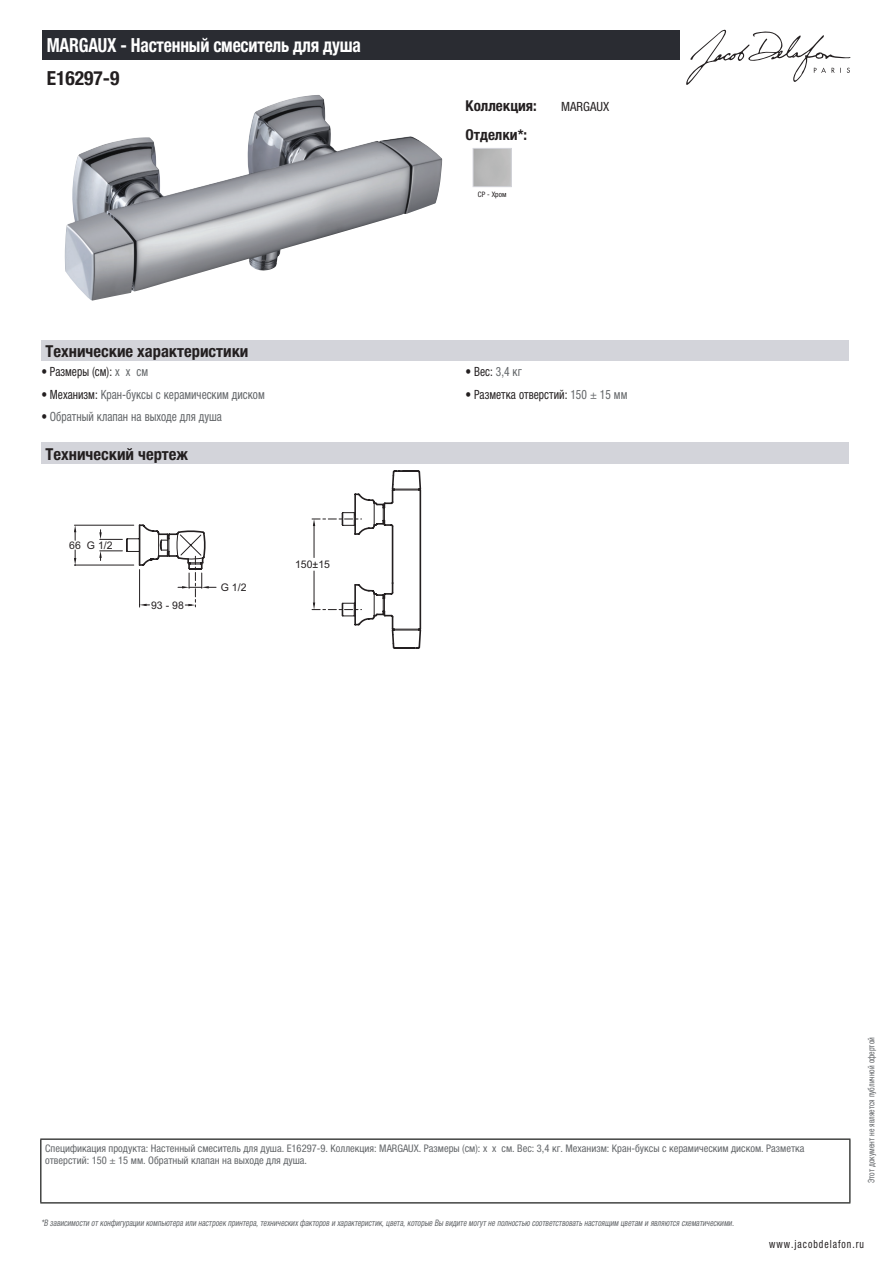
<style>
.page{position:relative;width:893px;height:1263px;background:#fff}
.page>*{position:absolute;margin:0;border:0;box-sizing:border-box;transform-origin:0 0}
.t1{font:700 condensed 19.5px "Helvetica Neue LTCYR";letter-spacing:-.01em;color:#fff;scale:.9 1}
.t2{font:700 condensed 19.5px "Helvetica Neue LTCYR";color:#231f20}
.t3{font:700 condensed 16.5px "Helvetica Neue LTCYR";color:#231f20}
.t4{font:700 condensed 15px "Helvetica Neue LTCYR";color:#231f20}
.t5{font:condensed 12.75px "Helvetica Neue LTCYR";color:#626568;scale:.9 1}
.t6{font:condensed 12.75px "Helvetica Neue LTCYR";color:#231f20;scale:.9 1}
.t7{font:condensed 12.75px "Helvetica Neue LTCYR";color:#231f20}
.t8{font:condensed 11.25px "Helvetica Neue LTCYR";letter-spacing:.1em;color:#231f20;scale:.87 1}
.t9{font:condensed 10.5px/12px "Helvetica Neue LTCYR";color:#626568}
.t10{font:10.5px "Arial";color:#231f20}
.t11{font:italic condensed 9px "Helvetica Neue LTCYR";color:#626568;scale:.87 1}
.t12{font:condensed 9px "Helvetica Neue LTCYR";color:#626568;scale:.87 1}
.t13{font:condensed 7.5px "Helvetica Neue LTCYR";color:#231f20}
.s1{color:#626568}
.s2{color:#231f20}
</style>
<div class="page">
<svg style="left:686px;top:30px;width:164px;height:55px"></svg>
<img style="left:65px;top:95px;width:377px;height:206px">
<div style="left:473px;top:148px;width:39px;height:39px;border:1px solid #d3d4da"></div>
<div style="left:41px;top:340px;width:808px;height:22px;background:#d3d4da"></div>
<div style="left:41px;top:442px;width:808px;height:22px;background:#d3d4da"></div>
<hr style="left:74px;top:525px;width:60px;height:1px;background:#231f20">
<hr style="left:74px;top:565px;width:60px;height:1px;background:#231f20">
<svg style="left:74px;top:525px;width:2px;height:15px"></svg>
<svg style="left:74px;top:550px;width:2px;height:16px"></svg>
<svg style="left:99px;top:470px;width:322px;height:179px"></svg>
<div style="left:43px;top:30px;width:637px;height:30px;background:#2a2c32"></div>
<hr style="left:40px;top:1138px;width:810px;height:2px;background:#040503">
<hr style="left:40px;top:1140px;width:1px;height:62px;background:#040503">
<hr style="left:849px;top:1140px;width:1px;height:62px;background:#040503">
<hr style="left:40px;top:1202px;width:810px;height:1px;background:#040503">
<h1 class="t1" style="left:47px;top:34px;width:350px">MARGAUX - Настенный смеситель для душа</h1>
<h1 class="t2" style="left:47px;top:67px;width:74px">E16297-9</h1>
<h3 class="t4" style="left:466px;top:97px;width:73px">Коллекция:</h3>
<p class="t7" style="left:561px;top:99px;width:49px">MARGAUX</p>
<h3 class="t4" style="left:466px;top:126px;width:63px">Отделки*:</h3>
<p class="t13" style="left:478px;top:190px;width:30px">CP - Хром</p>
<h2 class="t3" style="left:46px;top:342px;width:204px">Технические характеристики</h2>
<p class="t6" style="left:41px;top:364px;width:120px">• Размеры (см): <span class="s1">x x см</span></p>
<p class="t6" style="left:466px;top:364px;width:64px">• Вес: <span class="s1">3,4 кг</span></p>
<p class="t5" style="left:41px;top:387px;width:250px"><span class="s2">• Механизм:</span> Кран-буксы с керамическим диском</p>
<p class="t6" style="left:466px;top:387px;width:181px">• Разметка отверстий: <span class="s1">150 ± 15 мм</span></p>
<p class="t5" style="left:41px;top:410px;width:202px"><span class="s2">•</span> Обратный клапан на выходе для душа</p>
<h2 class="t3" style="left:46px;top:445px;width:144px">Технический чертеж</h2>
<p class="t10" style="left:69px;top:538px;width:45px">66 G 1/2</p>
<p class="t10" style="left:151px;top:598px;width:34px">93 - 98</p>
<p class="t10" style="left:221px;top:580px;width:27px">G 1/2</p>
<p class="t10" style="left:295px;top:557px;width:36px">150±15</p>
<p class="t9" style="left:45px;top:1142px;width:761px">Спецификация продукта: Настенный смеситель для душа. E16297-9. Коллекция: MARGAUX. Размеры (см): x x см. Вес: 3,4 кг. Механизм: Кран-буксы с керамическим диском. Разметка отверстий: 150 ± 15 мм. Обратный клапан на выходе для душа.</p>
<p class="t11" style="left:41px;top:1218px;width:800px">*В зависимости отконфигурации компьютера или настроек принтера,техническихфакторов и характеристик,цвета,которые Вы видите могутне полностью соответствоватьнастоящим цветам и являются схематическими.</p>
<p class="t12" style="left:866px;top:1183px;width:169px;rotate:-90deg">Этот документ не является публичной офертой</p>
<p class="t8" style="left:769px;top:1237px;width:110px">www.jacobdelafon.ru</p>
</div>
